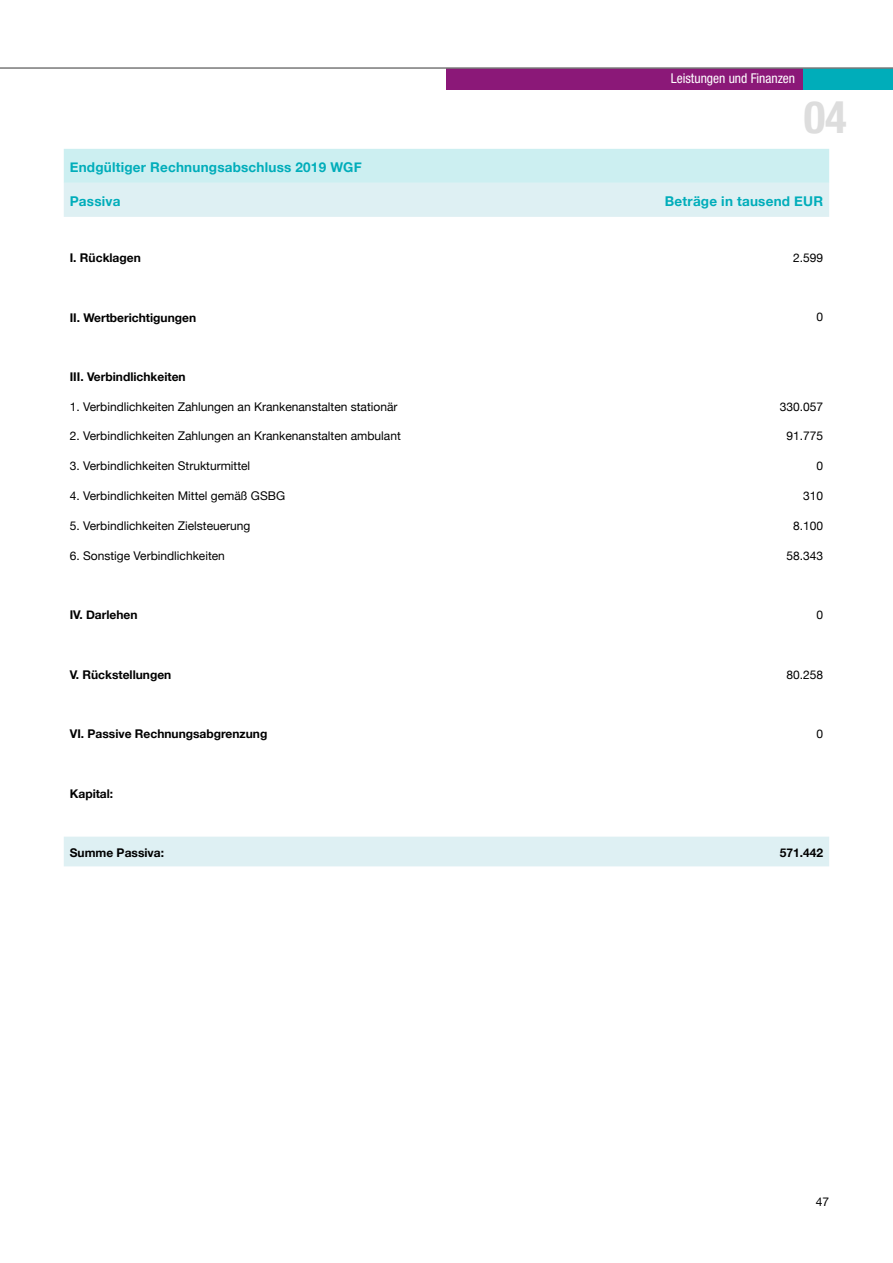
<style>
.page{position:relative;width:893px;height:1263px;background:#fff}
.page>*{position:absolute;margin:0;border:0;box-sizing:border-box;transform-origin:0 0}
.t1{font:700 condensed 45px "Helvetica Neue";color:#ddd}
.Tabellenkopf{font:13.5px "Helvetica Neue Bold 2";letter-spacing:.015em;color:#00adba}
.t2{font:condensed 13.5px "Helvetica Neue LT Pro";color:#fff}
.Tabellenzelle{font:12px "Helvetica Neue";color:#000}
.Tabellenzelle-2{font:12px "Helvetica Neue Bold 2";color:#000}
</style>
<div class="page">
<div style="left:446px;top:68px;width:358px;height:21px;background:#8b1878"></div>
<div style="left:804px;top:68px;width:89px;height:21px;background:#00adba"></div>
<hr style="left:0;top:67px;width:893px;height:2px;background:#797979">
<div style="left:64px;top:149px;width:765px;height:34px;background:#cceff1"></div>
<svg style="left:64px;top:183px;width:765px;height:683px"></svg>
<p class="t2" style="left:671px;top:70px;width:126px">Leistungen und Finanzen</p>
<h1 class="t1" style="left:804px;top:79px;width:45px">04</h1>
<p class="Tabellenkopf" style="left:70px;top:157px;width:293px">Endgültiger Rechnungsabschluss 2019 WGF</p>
<p class="Tabellenkopf" style="left:70px;top:191px;width:52px">Passiva</p>
<p class="Tabellenkopf" style="left:665px;top:191px;width:160px">Beträge in tausend EUR</p>
<p class="Tabellenzelle-2" style="left:70px;top:248px;width:73px">I. Rücklagen</p>
<p class="Tabellenzelle" style="left:793px;top:249px;width:32px">2.599</p>
<p class="Tabellenzelle-2" style="left:70px;top:308px;width:128px">II. Wertberichtigungen</p>
<p class="Tabellenzelle" style="left:816px;top:308px;width:8px">0</p>
<p class="Tabellenzelle-2" style="left:70px;top:367px;width:117px">III. Verbindlichkeiten</p>
<p class="Tabellenzelle" style="left:70px;top:398px;width:329px">1. Verbindlichkeiten Zahlungen an Krankenanstalten stationär</p>
<p class="Tabellenzelle" style="left:780px;top:398px;width:45px">330.057</p>
<p class="Tabellenzelle" style="left:70px;top:428px;width:333px">2. Verbindlichkeiten Zahlungen an Krankenanstalten ambulant</p>
<p class="Tabellenzelle" style="left:786px;top:428px;width:38px">91.775</p>
<p class="Tabellenzelle" style="left:70px;top:457px;width:182px">3. Verbindlichkeiten Strukturmittel</p>
<p class="Tabellenzelle" style="left:816px;top:457px;width:8px">0</p>
<p class="Tabellenzelle" style="left:70px;top:487px;width:217px">4. Verbindlichkeiten Mittel gemäß GSBG</p>
<p class="Tabellenzelle" style="left:803px;top:487px;width:22px">310</p>
<p class="Tabellenzelle" style="left:70px;top:517px;width:182px">5. Verbindlichkeiten Zielsteuerung</p>
<p class="Tabellenzelle" style="left:793px;top:517px;width:32px">8.100</p>
<p class="Tabellenzelle" style="left:70px;top:547px;width:157px">6. Sonstige Verbindlichkeiten</p>
<p class="Tabellenzelle" style="left:786px;top:547px;width:38px">58.343</p>
<p class="Tabellenzelle-2" style="left:70px;top:605px;width:69px">IV. Darlehen</p>
<p class="Tabellenzelle" style="left:816px;top:606px;width:8px">0</p>
<p class="Tabellenzelle-2" style="left:70px;top:665px;width:103px">V. Rückstellungen</p>
<p class="Tabellenzelle" style="left:786px;top:666px;width:38px">80.258</p>
<p class="Tabellenzelle-2" style="left:70px;top:725px;width:199px">VI. Passive Rechnungsabgrenzung</p>
<p class="Tabellenzelle" style="left:816px;top:725px;width:8px">0</p>
<p class="Tabellenzelle-2" style="left:70px;top:784px;width:45px">Kapital:</p>
<p class="Tabellenzelle-2" style="left:70px;top:844px;width:96px">Summe Passiva:</p>
<p class="Tabellenzelle-2" style="left:780px;top:844px;width:45px">571.442</p>
<p class="Tabellenzelle" style="left:816px;top:1193px;width:15px">47</p>
</div>
